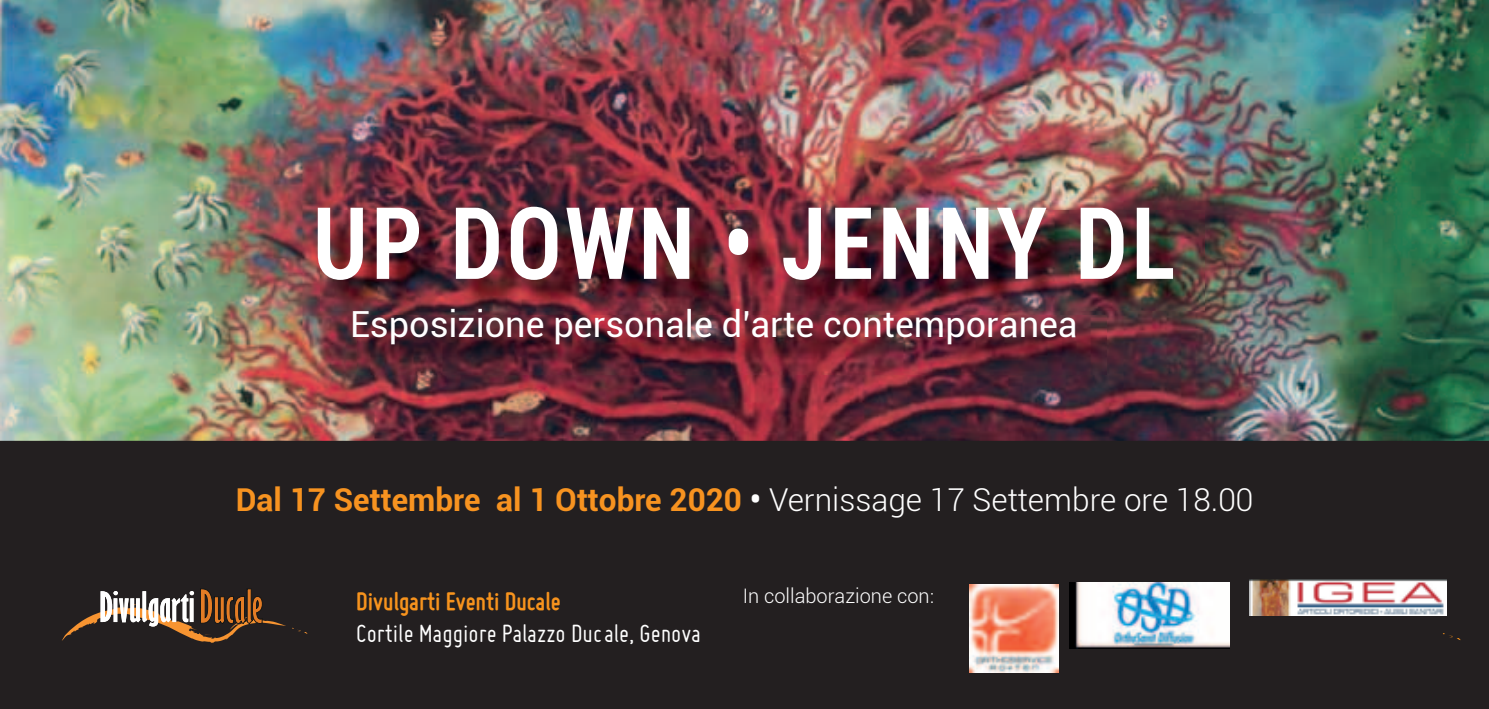
<style>
.page{position:relative;width:1489px;height:709px;background:#fff}
.page>*{position:absolute;margin:0;border:0;box-sizing:border-box;transform-origin:0 0}
.t1{font:700 condensed 100px "Roboto";letter-spacing:.05em;color:#fff;scale:.9 1}
.t2{font:36px "Roboto";color:#fff}
.t3{font:300 31.5px "Roboto";color:#fff}
.t4{font:27px "Miso";color:#fff}
.t5{font:700 27px "Miso";color:#f7931d}
.t6{font:300 20px "Roboto";color:#fff}
.s1{font-weight:700;color:#f79320}
.s2{font-weight:700}
</style>
<div class="page">
<div style="left:0;top:0;width:1488px;height:709px;background:#231f20"></div>
<svg style="left:1443px;top:633px;width:17px;height:7px"></svg>
<img style="left:0;top:0;width:1488px;height:441px">
<svg style="left:292px;top:627px;width:15px;height:7px"></svg>
<svg style="left:62px;top:589px;width:224px;height:54px"></svg>
<img style="left:320px;top:211px;width:884px;height:99px">
<img style="left:357px;top:315px;width:749px;height:59px">
<img style="left:969px;top:584px;width:89px;height:88px">
<img style="left:1069px;top:582px;width:159px;height:67px">
<img style="left:1249px;top:579px;width:196px;height:36px">
<h1 class="t1" style="left:313px;top:173px;width:959px">UP DOWN • JENNY DL</h1>
<p class="t2" style="left:350px;top:299px;width:729px">Esposizione personale d’arte contemporanea</p>
<p class="t3" style="left:236px;top:478px;width:1019px"><span class="s1">Dal 17 Settembre al 1 Ottobre 2020</span> <span class="s2">•</span> Vernissage 17 Settembre ore 18.00</p>
<p class="t5" style="left:356px;top:586px;width:206px">Divulgarti Eventi Ducale</p>
<p class="t4" style="left:356px;top:618px;width:346px">Cortile Maggiore Palazzo Ducale, Genova</p>
<p class="t6" style="left:742px;top:582px;width:193px">In collaborazione con:</p>
</div>
